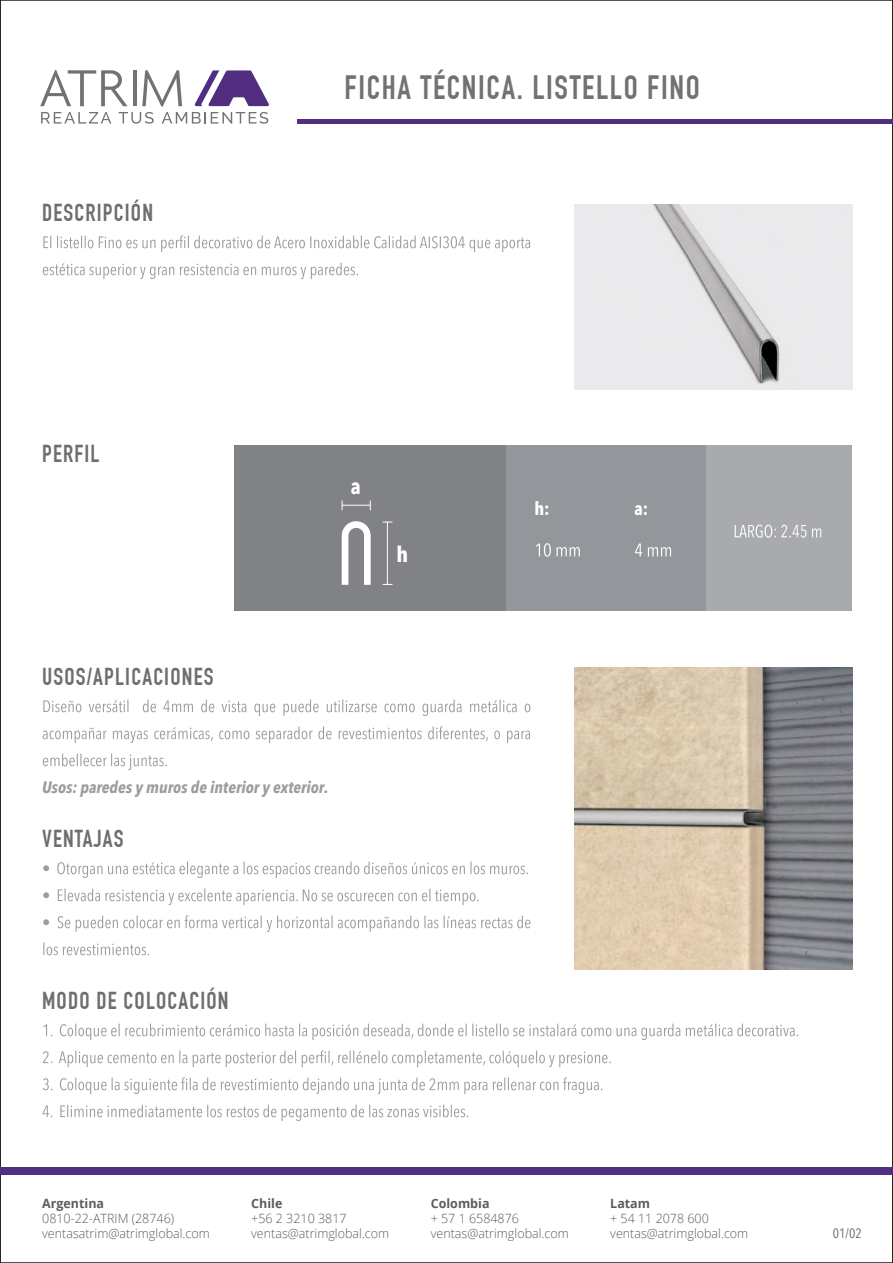
<style>
.page{position:relative;width:893px;height:1263px;background:#fff}
.page>*{position:absolute;margin:0;border:0;box-sizing:border-box;transform-origin:0 0}
.t1{font:700 33px "DIN Condensed";letter-spacing:.05em;color:#717271}
.t2{font:700 24px "DIN Condensed";letter-spacing:.05em;color:#6e6e6d}
.t3{font:700 condensed 21.75px "Avenir Next LT Pro";color:#fff}
.t4{font:700 condensed 18.3px "Avenir Next LT Pro";color:#fff}
.t5{font:italic 700 condensed 16.5px "Avenir Next LT Pro";color:#9d9d9c}
.t6{font:condensed 13.5px "Avenir Next LT Pro";color:#666}
.t7{font:300 12.75px/15px "Open Sans";color:#5c5c5c}
.t8{font:700 12.75px "Open Sans";color:#5c5c5c}
</style>
<div class="page">
<svg style="left:43px;top:235px;width:487px;height:17px"></svg>
<svg style="left:43px;top:263px;width:315px;height:16px"></svg>
<svg style="left:43px;top:700px;width:487px;height:16px"></svg>
<svg style="left:43px;top:726px;width:487px;height:17px"></svg>
<svg style="left:43px;top:753px;width:124px;height:17px"></svg>
<svg style="left:43px;top:862px;width:485px;height:16px"></svg>
<svg style="left:43px;top:889px;width:436px;height:16px"></svg>
<svg style="left:43px;top:915px;width:487px;height:17px"></svg>
<svg style="left:43px;top:942px;width:106px;height:13px"></svg>
<svg style="left:43px;top:1024px;width:755px;height:16px"></svg>
<svg style="left:43px;top:1050px;width:568px;height:17px"></svg>
<svg style="left:43px;top:1077px;width:559px;height:17px"></svg>
<svg style="left:43px;top:1104px;width:425px;height:17px"></svg>
<img style="left:574px;top:204px;width:278px;height:186px">
<img style="left:574px;top:668px;width:278px;height:301px">
<div style="left:706px;top:445px;width:146px;height:166px;background:#a8aaad"></div>
<div style="left:234px;top:445px;width:272px;height:166px;background:#808286"></div>
<div style="left:506px;top:445px;width:200px;height:166px;background:#93969a"></div>
<svg style="left:735px;top:525px;width:86px;height:13px"></svg>
<svg style="left:536px;top:543px;width:44px;height:14px"></svg>
<svg style="left:635px;top:543px;width:36px;height:13px"></svg>
<svg style="left:342px;top:521px;width:29px;height:64px"></svg>
<svg style="left:342px;top:500px;width:29px;height:10px"></svg>
<hr style="left:387px;top:522px;width:1px;height:63px;background:#fff">
<div style="left:297px;top:119px;width:596px;height:5px;background:#522e81"></div>
<svg style="left:40px;top:70px;width:229px;height:54px"></svg>
<div style="left:0;top:1167px;width:893px;height:7px;background:#522e81"></div>
<h2 class="t2" style="left:42px;top:199px;width:112px">DESCRIPCIÓN</h2>
<h1 class="t1" style="left:345px;top:68px;width:357px">FICHA TÉCNICA. LISTELLO FINO</h1>
<h2 class="t2" style="left:42px;top:440px;width:59px">PERFIL</h2>
<h3 class="t3" style="left:351px;top:473px;width:12px">a</h3>
<h3 class="t3" style="left:397px;top:541px;width:13px">h</h3>
<h2 class="t2" style="left:42px;top:662px;width:173px">USOS/APLICACIONES</h2>
<p class="t5" style="left:42px;top:777px;width:288px">Usos: paredes y muros de interior y exterior.</p>
<h2 class="t2" style="left:42px;top:824px;width:83px">VENTAJAS</h2>
<h2 class="t2" style="left:42px;top:986px;width:188px">MODO DE COLOCACIÓN</h2>
<h3 class="t4" style="left:534px;top:498px;width:17px">h:</h3>
<h3 class="t4" style="left:634px;top:498px;width:16px">a:</h3>
<p class="t8" style="left:42px;top:1194px;width:63px">Argentina</p>
<p class="t7" style="left:42px;top:1210px;width:169px">0810-22-ATRIM (28746) ventasatrim@atrimglobal.com</p>
<p class="t8" style="left:251px;top:1194px;width:33px">Chile</p>
<p class="t7" style="left:251px;top:1210px;width:140px">+56 2 3210 3817 ventas@atrimglobal.com</p>
<p class="t8" style="left:431px;top:1194px;width:60px">Colombia</p>
<p class="t7" style="left:431px;top:1210px;width:140px">+ 57 1 6584876 ventas@atrimglobal.com</p>
<p class="t8" style="left:610px;top:1194px;width:41px">Latam</p>
<p class="t7" style="left:610px;top:1210px;width:140px">+ 54 11 2078 600 ventas@atrimglobal.com</p>
<p class="t6" style="left:833px;top:1225px;width:30px">01/02</p>
</div>
